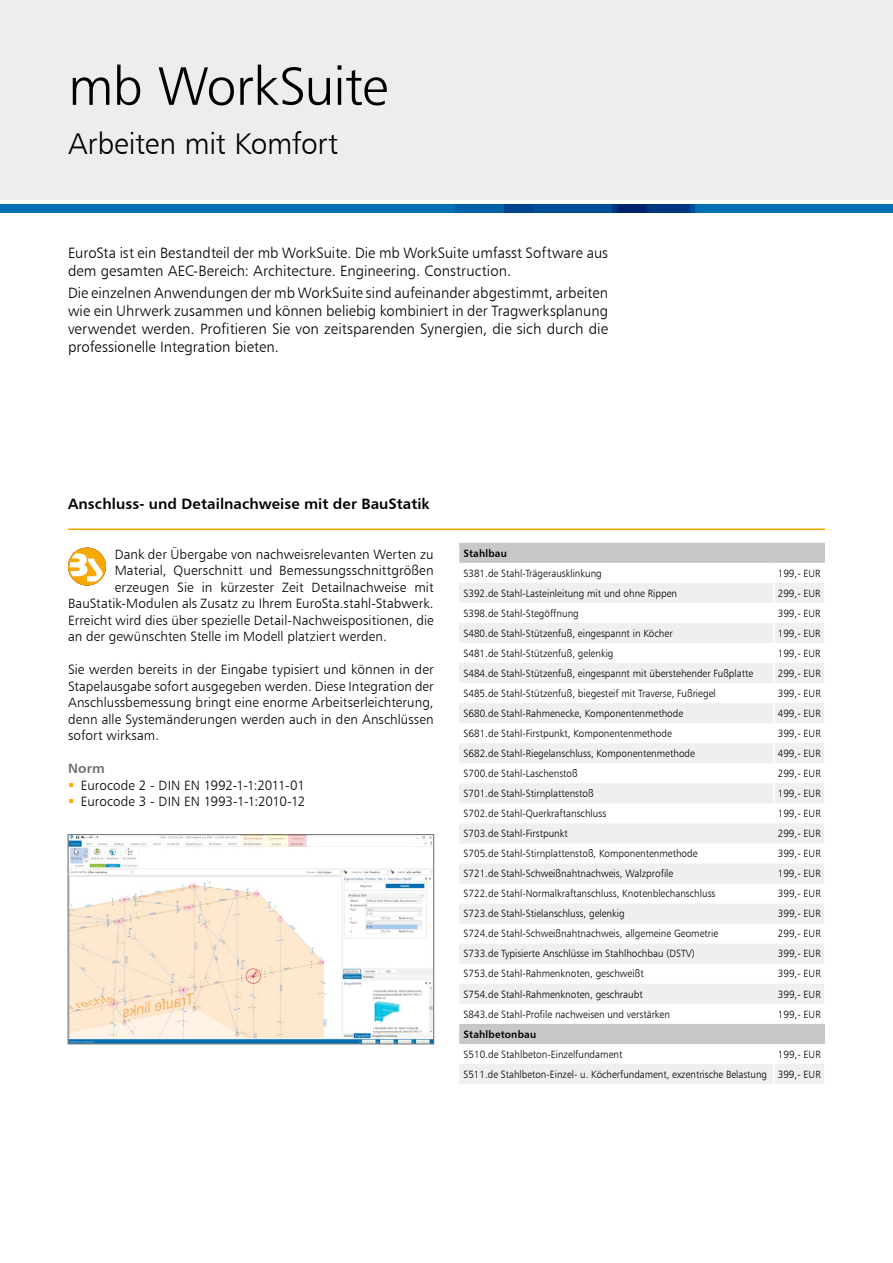
<style>
.page{position:relative;width:893px;height:1263px;background:#fff}
.page>*{position:absolute;margin:0;border:0;box-sizing:border-box;transform-origin:0 0}
.t1{font:54px "Humanist 777 BT Light B";letter-spacing:-.02em;color:#000}
.t2{font:30px "Humanist 777 BT Light B";letter-spacing:-.005em;color:#000}
.t3{font:15px/18px "Humanist 777 BT Light B";color:#000}
.t4{font:15px "Humanist 777 BT Bold B";letter-spacing:.005em;color:#000}
.t5{font:13.5px/16.5px "Humanist 777 BT Light B";letter-spacing:.005em;color:#000;text-align:justify}
.t6{font:13.5px "Humanist 777 BT Bold B";color:#6b6f72}
.t7{font:10.5px/20px "Humanist 777 BT Light B";color:#000;text-align:right;scale:.95 1}
.t8{font:10.5px "Humanist 777 BT Bold B";letter-spacing:.02em;color:#000;scale:.95 1}
</style>
<div class="page">
<hr style="left:68px;top:528px;width:757px;height:2px;background:#f7a906">
<div style="left:68px;top:548px;width:38px;height:38px;background:#f7a800;border-radius:50%"></div>
<svg style="left:70px;top:553px;width:33px;height:28px"></svg>
<div style="left:0;top:0;width:893px;height:200px;background:#eceded"></div>
<div style="left:0;top:204px;width:893px;height:9px;background:#006fb4"></div>
<div style="left:455px;top:204px;width:77px;height:9px;background:#0061a9"></div>
<div style="left:617px;top:204px;width:78px;height:9px;background:#004d99"></div>
<div style="left:612px;top:204px;width:78px;height:9px;background:#003582"></div>
<svg style="left:505px;top:204px;width:142px;height:9px"></svg>
<div style="left:459px;top:543px;width:366px;height:20px;background:#c6c7c8"></div>
<svg style="left:459px;top:583px;width:366px;height:501px;fill:#f0f1f1"></svg>
<hr style="left:773px;top:663px;width:2px;height:20px;background:#fff">
<hr style="left:773px;top:763px;width:2px;height:20px;background:#fff">
<hr style="left:773px;top:783px;width:2px;height:20px;background:#fff">
<hr style="left:773px;top:803px;width:2px;height:20px;background:#fff">
<hr style="left:773px;top:1044px;width:2px;height:20px;background:#fff">
<hr style="left:773px;top:1064px;width:2px;height:20px;background:#fff">
<hr style="left:824px;top:583px;width:2px;height:20px;background:#fff">
<hr style="left:824px;top:603px;width:2px;height:20px;background:#fff">
<hr style="left:824px;top:623px;width:2px;height:20px;background:#fff">
<hr style="left:824px;top:643px;width:2px;height:20px;background:#fff">
<hr style="left:824px;top:663px;width:2px;height:20px;background:#fff">
<hr style="left:824px;top:683px;width:2px;height:20px;background:#fff">
<hr style="left:824px;top:703px;width:2px;height:20px;background:#fff">
<hr style="left:824px;top:723px;width:2px;height:20px;background:#fff">
<hr style="left:824px;top:743px;width:2px;height:20px;background:#fff">
<hr style="left:824px;top:763px;width:2px;height:20px;background:#fff">
<hr style="left:824px;top:783px;width:2px;height:20px;background:#fff">
<hr style="left:824px;top:803px;width:2px;height:20px;background:#fff">
<hr style="left:824px;top:823px;width:2px;height:20px;background:#fff">
<hr style="left:824px;top:843px;width:2px;height:20px;background:#fff">
<hr style="left:824px;top:863px;width:2px;height:20px;background:#fff">
<hr style="left:824px;top:883px;width:2px;height:21px;background:#fff">
<hr style="left:824px;top:904px;width:2px;height:20px;background:#fff">
<hr style="left:824px;top:924px;width:2px;height:20px;background:#fff">
<hr style="left:824px;top:944px;width:2px;height:20px;background:#fff">
<hr style="left:773px;top:583px;width:2px;height:20px;background:#fff">
<hr style="left:773px;top:603px;width:2px;height:20px;background:#fff">
<hr style="left:773px;top:623px;width:2px;height:20px;background:#fff">
<hr style="left:773px;top:643px;width:2px;height:20px;background:#fff">
<hr style="left:773px;top:683px;width:2px;height:20px;background:#fff">
<hr style="left:773px;top:703px;width:2px;height:20px;background:#fff">
<hr style="left:773px;top:723px;width:2px;height:20px;background:#fff">
<hr style="left:773px;top:743px;width:2px;height:20px;background:#fff">
<hr style="left:824px;top:964px;width:2px;height:20px;background:#fff">
<hr style="left:824px;top:984px;width:2px;height:20px;background:#fff">
<hr style="left:824px;top:1004px;width:2px;height:20px;background:#fff">
<hr style="left:824px;top:1044px;width:2px;height:20px;background:#fff">
<hr style="left:824px;top:1064px;width:2px;height:20px;background:#fff">
<img style="left:70px;top:836px;width:362px;height:206px">
<div style="left:68px;top:834px;width:366px;height:210px;border:1px solid #6b6f72"></div>
<h1 class="t1" style="left:68px;top:53px;width:321px">mb WorkSuite</h1>
<h2 class="t2" style="left:68px;top:125px;width:272px">Arbeiten mit Komfort</h2>
<h3 class="t3" style="left:68px;top:244px;width:542px">EuroSta ist ein Bestandteil der mb WorkSuite. Die mb WorkSuite umfasst Software aus dem gesamten AEC-Bereich: Architecture. Engineering. Construction.</h3>
<p class="t3" style="left:68px;top:284px;width:542px;text-align:justify">Die einzelnen Anwendungen der mb WorkSuite sind aufeinander abgestimmt, arbeiten wie ein Uhrwerk zusammen und können beliebig kombiniert in der Tragwerksplanung verwendet werden. Profitieren Sie von zeitsparenden Synergien, die sich durch die professionelle Integration bieten.</p>
<h3 class="t4" style="left:68px;top:495px;width:363px">Anschluss- und Detailnachweise mit der BauStatik</h3>
<p class="t5" style="left:115px;top:546px;width:320px">Dank der Übergabe von nachweisrelevanten Werten zu</p>
<p class="t5" style="left:115px;top:562px;width:320px">Material, Querschnitt und Bemessungsschnittgrößen</p>
<p class="t5" style="left:115px;top:579px;width:320px">erzeugen Sie in kürzester Zeit Detailnachweise mit</p>
<p class="t5" style="left:68px;top:595px;width:367px">BauStatik-Modulen als Zusatz zu Ihrem EuroSta.stahl-Stabwerk.</p>
<p class="t5" style="left:68px;top:612px;width:367px">Erreicht wird dies über spezielle Detail-Nachweispositionen, die</p>
<p class="t5" style="left:68px;top:628px;width:320px">an der gewünschten Stelle im Modell platziert werden.</p>
<p class="t5" style="left:68px;top:661px;width:367px">Sie werden bereits in der Eingabe typisiert und können in der Stapelausgabe sofort ausgegeben werden. Diese Integration der Anschlussbemessung bringt eine enorme Arbeitserleichterung, denn alle Systemänderungen werden auch in den Anschlüssen sofort wirksam.</p>
<p class="t6" style="left:68px;top:760px;width:38px">Norm</p>
<p class="t5" style="left:81px;top:777px;width:226px">Eurocode 2 - DIN EN 1992-1-1:2011-01<br>Eurocode 3 - DIN EN 1993-1-1:2010-12</p>
<p class="t8" style="left:463px;top:546px;width:47px">Stahlbau</p>
<p class="t7" style="left:463px;top:563px;width:147px">S381.de Stahl-Trägerausklinkung</p>
<p class="t7" style="left:778px;top:563px;width:47px">199,- EUR</p>
<p class="t7" style="left:463px;top:583px;width:226px">S392.de Stahl-Lasteinleitung mit und ohne Rippen</p>
<p class="t7" style="left:778px;top:583px;width:47px">299,- EUR</p>
<p class="t7" style="left:463px;top:603px;width:123px">S398.de Stahl-Stegöffnung</p>
<p class="t7" style="left:778px;top:603px;width:47px">399,- EUR</p>
<p class="t7" style="left:463px;top:623px;width:222px">S480.de Stahl-Stützenfuß, eingespannt in Köcher</p>
<p class="t7" style="left:778px;top:623px;width:47px">199,- EUR</p>
<p class="t7" style="left:463px;top:643px;width:159px">S481.de Stahl-Stützenfuß, gelenkig</p>
<p class="t7" style="left:778px;top:643px;width:47px">199,- EUR</p>
<p class="t7" style="left:463px;top:663px;width:307px">S484.de Stahl-Stützenfuß, eingespannt mit überstehender Fußplatte</p>
<p class="t7" style="left:778px;top:663px;width:47px">299,- EUR</p>
<p class="t7" style="left:463px;top:683px;width:267px">S485.de Stahl-Stützenfuß, biegesteif mit Traverse, Fußriegel</p>
<p class="t7" style="left:778px;top:683px;width:47px">399,- EUR</p>
<p class="t7" style="left:463px;top:703px;width:233px">S680.de Stahl-Rahmenecke, Komponentenmethode</p>
<p class="t7" style="left:778px;top:703px;width:47px">499,- EUR</p>
<p class="t7" style="left:463px;top:723px;width:221px">S681.de Stahl-Firstpunkt, Komponentenmethode</p>
<p class="t7" style="left:778px;top:723px;width:47px">399,- EUR</p>
<p class="t7" style="left:463px;top:743px;width:245px">S682.de Stahl-Riegelanschluss, Komponentenmethode</p>
<p class="t7" style="left:778px;top:743px;width:47px">499,- EUR</p>
<p class="t7" style="left:463px;top:763px;width:122px">S700.de Stahl-Laschenstoß</p>
<p class="t7" style="left:778px;top:763px;width:47px">299,- EUR</p>
<p class="t7" style="left:463px;top:783px;width:138px">S701.de Stahl-Stirnplattenstoß</p>
<p class="t7" style="left:778px;top:783px;width:47px">199,- EUR</p>
<p class="t7" style="left:463px;top:803px;width:152px">S702.de Stahl-Querkraftanschluss</p>
<p class="t7" style="left:778px;top:803px;width:47px">199,- EUR</p>
<p class="t7" style="left:463px;top:823px;width:111px">S703.de Stahl-Firstpunkt</p>
<p class="t7" style="left:778px;top:823px;width:47px">299,- EUR</p>
<p class="t7" style="left:463px;top:843px;width:248px">S705.de Stahl-Stirnplattenstoß, Komponentenmethode</p>
<p class="t7" style="left:778px;top:843px;width:47px">399,- EUR</p>
<p class="t7" style="left:463px;top:863px;width:222px">S721.de Stahl-Schweißnahtnachweis, Walzprofile</p>
<p class="t7" style="left:778px;top:863px;width:47px">199,- EUR</p>
<p class="t7" style="left:463px;top:883px;width:267px">S722.de Stahl-Normalkraftanschluss, Knotenblechanschluss</p>
<p class="t7" style="left:778px;top:883px;width:47px">399,- EUR</p>
<p class="t7" style="left:464px;top:903px;width:171px">S723.de Stahl-Stielanschluss, gelenkig</p>
<p class="t7" style="left:778px;top:903px;width:47px">399,- EUR</p>
<p class="t7" style="left:464px;top:923px;width:270px">S724.de Stahl-Schweißnahtnachweis, allgemeine Geometrie</p>
<p class="t7" style="left:778px;top:923px;width:47px">299,- EUR</p>
<p class="t7" style="left:464px;top:944px;width:245px">S733.de Typisierte Anschlüsse im Stahlhochbau (DSTV)</p>
<p class="t7" style="left:778px;top:944px;width:47px">399,- EUR</p>
<p class="t7" style="left:464px;top:964px;width:191px">S753.de Stahl-Rahmenknoten, geschweißt</p>
<p class="t7" style="left:778px;top:964px;width:47px">399,- EUR</p>
<p class="t7" style="left:464px;top:984px;width:190px">S754.de Stahl-Rahmenknoten, geschraubt</p>
<p class="t7" style="left:778px;top:984px;width:47px">399,- EUR</p>
<p class="t7" style="left:464px;top:1004px;width:219px">S843.de Stahl-Profile nachweisen und verstärken</p>
<p class="t7" style="left:778px;top:1004px;width:47px">199,- EUR</p>
<p class="t8" style="left:464px;top:1027px;width:78px">Stahlbetonbau</p>
<p class="t7" style="left:464px;top:1044px;width:169px">S510.de Stahlbeton-Einzelfundament</p>
<p class="t7" style="left:463px;top:1044px;width:378px">199,- EUR<br>S511.de Stahlbeton-Einzel- u. Köcherfundament, exzentrische Belastung 399,- EUR</p>
</div>
